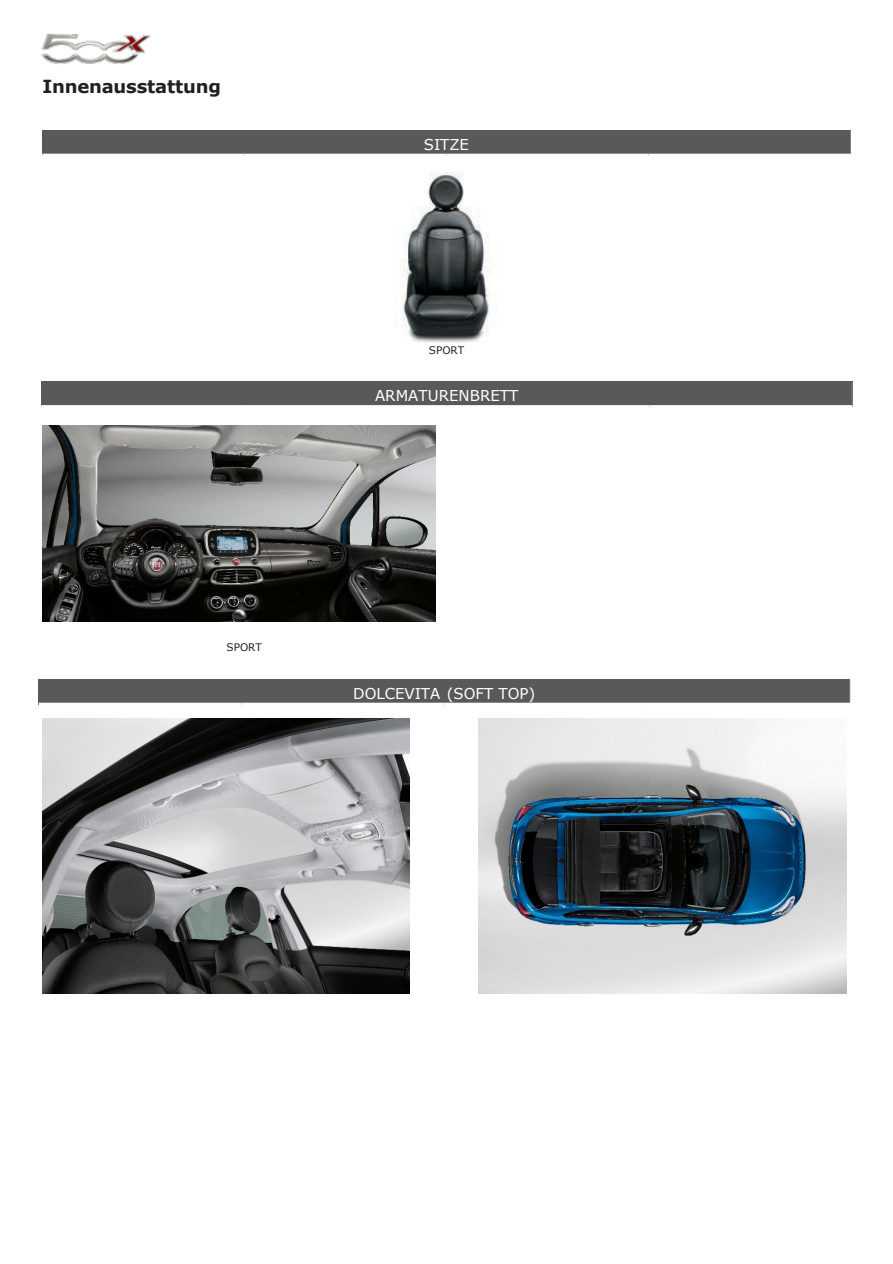
<style>
.page{position:relative;width:893px;height:1264px;background:#fff}
.page>*{position:absolute;margin:0;border:0;box-sizing:border-box;transform-origin:0 0}
.t1{font:700 18px "Verdana";letter-spacing:-.01em;color:#231f20}
.t2{font:15px "Verdana";color:#fff}
.t3{font:10.5px "Verdana";letter-spacing:.005em;color:#231f20}
</style>
<div class="page">
<div style="left:42px;top:130px;width:808px;height:26px;background:#58595b"></div>
<svg style="left:850px;top:130px;width:1px;height:23px"></svg>
<hr style="left:42px;top:154px;width:202px;height:4px;background:#fff">
<hr style="left:244px;top:154px;width:202px;height:4px;background:#fff">
<hr style="left:446px;top:154px;width:202px;height:4px;background:#fff">
<hr style="left:648px;top:154px;width:202px;height:4px;background:#fff">
<img style="left:402px;top:172px;width:87px;height:170px">
<img style="left:41px;top:33px;width:110px;height:31px">
<img style="left:42px;top:425px;width:393px;height:196px">
<div style="left:41px;top:381px;width:811px;height:26px;background:#58595b"></div>
<svg style="left:851px;top:382px;width:1px;height:23px"></svg>
<svg style="left:41px;top:405px;width:203px;height:2px"></svg>
<svg style="left:244px;top:405px;width:202px;height:2px"></svg>
<svg style="left:446px;top:405px;width:203px;height:2px"></svg>
<svg style="left:649px;top:405px;width:203px;height:2px"></svg>
<img style="left:42px;top:718px;width:368px;height:275px">
<div style="left:39px;top:679px;width:810px;height:25px;background:#58595b"></div>
<svg style="left:849px;top:679px;width:1px;height:23px"></svg>
<div style="left:39px;top:702px;width:202px;height:5px;background:#fff"></div>
<div style="left:241px;top:702px;width:203px;height:5px;background:#fff"></div>
<div style="left:444px;top:702px;width:203px;height:5px;background:#fff"></div>
<div style="left:647px;top:702px;width:203px;height:5px;background:#fff"></div>
<img style="left:478px;top:718px;width:368px;height:275px">
<p class="t1" style="left:42px;top:74px;width:180px">Innenausstattung</p>
<p class="t2" style="left:424px;top:134px;width:47px">SITZE</p>
<p class="t3" style="left:429px;top:343px;width:37px">SPORT</p>
<p class="t2" style="left:375px;top:385px;width:145px">ARMATURENBRETT</p>
<p class="t3" style="left:226px;top:640px;width:37px">SPORT</p>
<p class="t2" style="left:353px;top:682px;width:183px">DOLCEVITA (SOFT TOP)</p>
</div>
